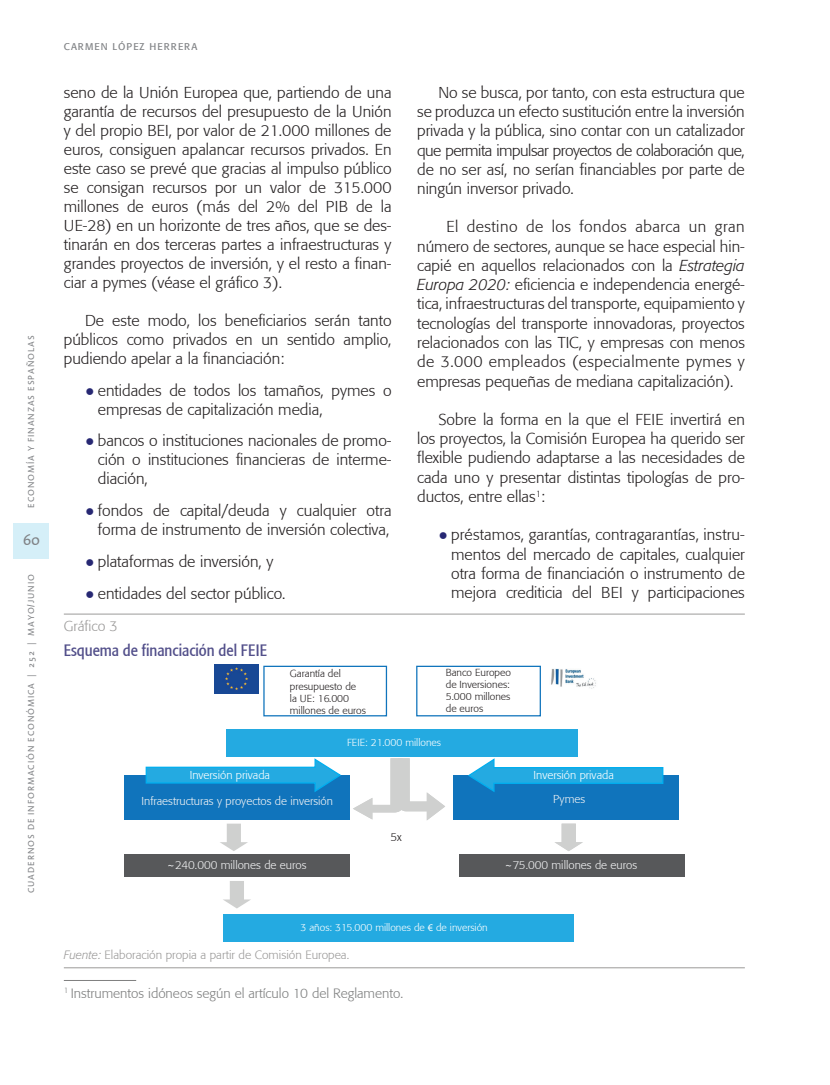
<style>
.page{position:relative;width:830px;height:1085px;background:#fff}
.page>*{position:absolute;margin:0;border:0;box-sizing:border-box;transform-origin:0 0}
._013-Cuadro-Grafico{font:condensed 16.5px "Formata";color:#524f8a}
._006_-_Texto_General{font:300 15.75px/19.4px "Formata";color:#231f20;text-align:justify}
.t1{font:15px "Linotype Aroma";color:#808285}
._012-Tabla-Cuadro-Gr{font:300 14.25px "Formata";color:#9b9a99}
._007_-_Nota_pie_de_p{font:300 13.5px "Formata";color:#7f8080}
._017-Tabla-Cuadro-Gr{font:300 12px "Formata";color:#9b9a99}
.t2{font:300 11.4px "Formata";color:#f2f3f4}
.t3{font:300 11.4px "Formata";color:#fff}
.t4{font:300 11.4px "Formata";color:#231f20}
.t5{font:300 10.2px/12.3px "Formata";color:#231f20;text-align:justify}
.t6{font:300 10.2px "Formata";color:#fff}
.t7{font:9.75px "Formata";letter-spacing:.12em;color:#808285}
.t8{font:9px "Linotype Aroma";letter-spacing:.1em;color:#808285}
.s1{font-family:"Arial";font-weight:400;color:#272873}
.s2{font-style:italic}
.s3{font-family:"Myriad Pro";font-weight:400}
</style>
<div class="page">
<div style="left:14px;top:523px;width:35px;height:35px;background:#d5eff8"></div>
<div style="left:416px;top:665px;width:124px;height:51px;border:1px solid #1074bc"></div>
<div style="left:263px;top:665px;width:124px;height:51px;border:1px solid #1074bc"></div>
<div style="left:226px;top:729px;width:351px;height:28px;background:#24aae1"></div>
<div style="left:223px;top:914px;width:350px;height:27px;background:#24aae1"></div>
<div style="left:124px;top:775px;width:226px;height:44px;background:#1074bc"></div>
<div style="left:453px;top:775px;width:225px;height:44px;background:#1074bc"></div>
<div style="left:458px;top:854px;width:226px;height:22px;background:#57585a"></div>
<div style="left:124px;top:854px;width:226px;height:22px;background:#57585a"></div>
<svg style="left:220px;top:823px;width:28px;height:28px"></svg>
<svg style="left:223px;top:881px;width:28px;height:27px"></svg>
<svg style="left:555px;top:823px;width:27px;height:28px"></svg>
<svg style="left:353px;top:758px;width:92px;height:62px"></svg>
<img style="left:215px;top:664px;width:43px;height:29px">
<img style="left:551px;top:668px;width:45px;height:21px">
<svg style="left:468px;top:758px;width:195px;height:34px"></svg>
<svg style="left:145px;top:758px;width:196px;height:34px"></svg>
<hr style="left:64px;top:613px;width:680px;height:1px;background:#9b9a99">
<hr style="left:64px;top:967px;width:680px;height:1px;background:#9b9a99">
<hr style="left:64px;top:979px;width:72px;height:1px;background:#7f8080">
<p class="t8" style="left:25px;top:508px;width:174px;rotate:-90deg">ECONOMÍA Y FINANZAS ESPAÑOLAS</p>
<p class="t1" style="left:23px;top:530px;width:18px">60</p>
<p class="t8" style="left:25px;top:892px;width:320px;rotate:-90deg">CUADERNOS DE INFORMACIÓN ECONÓMICA | 252 | MAYO/JUNIO</p>
<p class="t7" style="left:64px;top:40px;width:135px">CARMEN LÓPEZ HERRERA</p>
<p class="_006_-_Texto_General" style="left:64px;top:83px;width:329px">seno de la Unión Europea que, partiendo de una garantía de recursos del presupuesto de la Unión y del propio BEI, por valor de 21.000 millones de euros, consiguen apalancar recursos privados. En este caso se prevé que gracias al impulso público se consigan recursos por un valor de 315.000 millones de euros (más del 2% del PIB de la UE-28) en un horizonte de tres años, que se des&shy;tinarán en dos terceras partes a infraestructuras y grandes proyectos de inversión, y el resto a finan&shy;ciar a pymes (véase el gráfico 3).</p>
<p class="_006_-_Texto_General" style="left:64px;top:311px;width:329px;text-indent:21px">De este modo, los beneficiarios serán tanto públicos como privados en un sentido amplio, pudiendo apelar a la financiación:</p>
<p class="_006_-_Texto_General" style="left:98px;top:380px;width:295px;text-indent:-13px"><span class="s1">●</span> entidades de todos los tamaños, pymes o empresas de capitalización media,</p>
<p class="_006_-_Texto_General" style="left:98px;top:431px;width:295px;text-indent:-13px"><span class="s1">●</span> bancos o instituciones nacionales de promo&shy;ción o instituciones financieras de interme&shy;diación,</p>
<p class="_006_-_Texto_General" style="left:85px;top:501px;width:308px;text-align:right"><span class="s1">●</span> fondos de capital/deuda y cualquier otra forma de instrumento de inversión colectiva,</p>
<p class="_006_-_Texto_General" style="left:85px;top:551px;width:190px"><span class="s1">●</span> plataformas de inversión, y</p>
<p class="_006_-_Texto_General" style="left:85px;top:583px;width:202px"><span class="s1">●</span> entidades del sector público.</p>
<p class="_012-Tabla-Cuadro-Gr" style="left:64px;top:618px;width:56px">Gráfico 3</p>
<p class="_013-Cuadro-Grafico" style="left:64px;top:640px;width:205px">Esquema de financiación del FEIE</p>
<p class="_006_-_Texto_General" style="left:417px;top:82px;width:329px;text-indent:21px">No se busca, por tanto, con esta estructura que se produzca un efecto sustitución entre la inversión privada y la pública, sino contar con un catalizador que permita impulsar proyectos de colaboración que, de no ser así, no serían financiables por parte de ningún inversor privado.</p>
<p class="_006_-_Texto_General" style="left:417px;top:217px;width:329px;text-indent:29px">El destino de los fondos abarca un gran número de sectores, aunque se hace especial hin&shy;capié en aquellos relacionados con la <span class="s2">Estrategia Europa 2020:</span> eficiencia e independencia energé&shy;tica, infraestructuras del transporte, equipamiento y tecnologías del transporte innovadoras, proyectos relacionados con las TIC, y empresas con menos de 3.000 empleados (especialmente pymes y empresas pequeñas de mediana capitalización).</p>
<p class="_006_-_Texto_General" style="left:417px;top:409px;width:329px;text-indent:21px">Sobre la forma en la que el FEIE invertirá en los proyectos, la Comisión Europea ha querido ser flexible pudiendo adaptarse a las necesidades de cada uno y presentar distintas tipologías de pro&shy;ductos, entre ellas<sup>1</sup>:</p>
<p class="_006_-_Texto_General" style="left:451px;top:525px;width:295px;text-indent:-13px"><span class="s1">●</span> préstamos, garantías, contragarantías, instru&shy;mentos del mercado de capitales, cualquier otra forma de financiación o instrumento de mejora crediticia del BEI y participaciones</p>
<p class="t5" style="left:445px;top:665px;width:67px">Banco Europeo de Inversiones:<br>5.000 millones de euros</p>
<p class="t5" style="left:290px;top:667px;width:78px;text-align:left">Garantía del presupuesto de<br>la UE: 16.000 millones de euros</p>
<p class="t6" style="left:347px;top:736px;width:95px">FEIE: 21.000 millones</p>
<p class="t3" style="left:190px;top:768px;width:82px">Inversión privada</p>
<p class="t3" style="left:533px;top:768px;width:82px">Inversión privada</p>
<p class="t2" style="left:553px;top:792px;width:34px">Pymes</p>
<p class="t2" style="left:141px;top:794px;width:193px">Infraestructuras y proyectos de inversión</p>
<p class="t4" style="left:390px;top:830px;width:13px">5x</p>
<p class="t2" style="left:167px;top:858px;width:141px">~240.000 millones de euros</p>
<p class="t2" style="left:504px;top:858px;width:134px">~75.000 millones de euros</p>
<p class="t6" style="left:300px;top:921px;width:189px">3 años: 315.000 millones de <span class="s3">€</span> de inversión</p>
<p class="_017-Tabla-Cuadro-Gr" style="left:64px;top:947px;width:287px"><span class="s2">Fuente:</span> Elaboración propia a partir de Comisión Europea.</p>
<p class="_007_-_Nota_pie_de_p" style="left:64px;top:985px;width:341px"><sup>1</sup> Instrumentos idóneos según el artículo 10 del Reglamento.</p>
</div>
